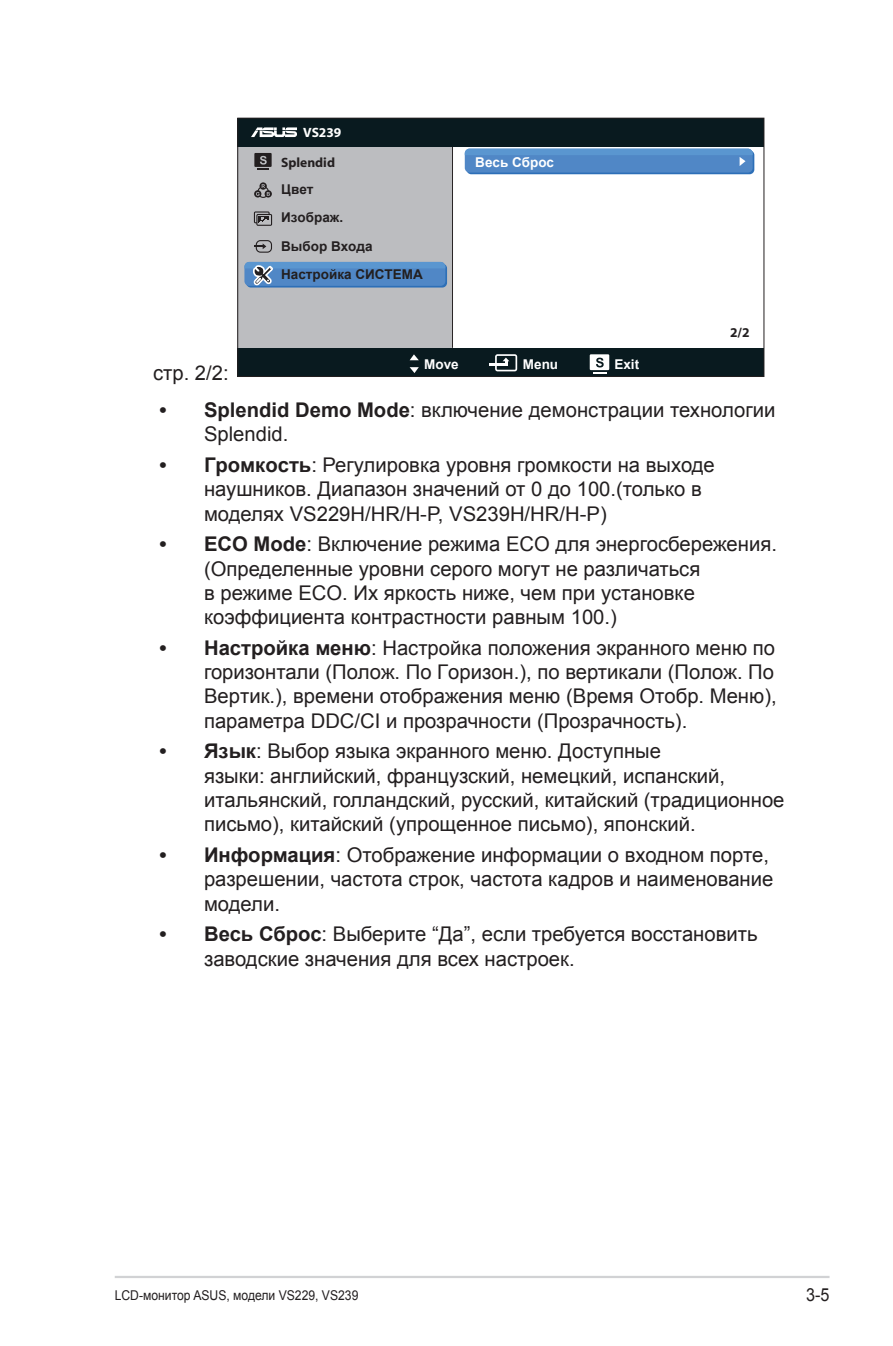
<style>
.page{position:relative;width:893px;height:1346px;background:#fff}
.page>*{position:absolute;margin:0;border:0;box-sizing:border-box;transform-origin:0 0}
.Bulleted_Text{font:20.25px/24.3px "Arial";color:#231f20}
.t1{font:18px "Arial";color:#231f20;scale:.9 1}
.t2{font:700 13.5px/27.7px "Arial";color:#231f20}
.t3{font:13.5px "Arial";color:#231f20;scale:.9 1}
.t4{font:700 13.5px "Arial";color:#fff}
.t5{font:700 13.5px "Myriad";color:#fff}
.t6{font:700 13.5px "Myriad";color:#231f20}
.s1{font-family:"Myriad"}
.s2{font-weight:700}
</style>
<div class="page">
<hr style="left:115px;top:1276px;width:714px;height:2px;background:#d1d2d4">
<div style="left:238px;top:118px;width:526px;height:29px;background:#091a1f"></div>
<div style="left:238px;top:348px;width:526px;height:28px;background:#091a1f"></div>
<div style="left:238px;top:147px;width:215px;height:201px;background:#bcbdc0"></div>
<div style="left:237px;top:118px;width:527px;height:259px;border:1px solid #231f20"></div>
<hr style="left:452px;top:147px;width:1px;height:201px;background:#231f20">
<div style="left:254px;top:153px;width:18px;height:14px;background:#231f20"></div>
<svg style="left:257px;top:156px;width:12px;height:14px"></svg>
<svg style="left:256px;top:184px;width:14px;height:14px"></svg>
<svg style="left:254px;top:211px;width:18px;height:15px"></svg>
<svg style="left:255px;top:240px;width:17px;height:13px"></svg>
<svg style="left:466px;top:150px;width:288px;height:24px"></svg>
<div style="left:465px;top:149px;width:288px;height:24px;background:#5087c6;border-radius:5px"></div>
<svg style="left:251px;top:127px;width:46px;height:10px"></svg>
<svg style="left:590px;top:354px;width:19px;height:20px"></svg>
<svg style="left:410px;top:354px;width:9px;height:6px"></svg>
<svg style="left:410px;top:367px;width:9px;height:6px"></svg>
<svg style="left:465px;top:149px;width:288px;height:17px"></svg>
<hr style="left:490px;top:363px;width:17px;height:3px;background:#fff">
<svg style="left:495px;top:354px;width:22px;height:17px"></svg>
<svg style="left:244px;top:261px;width:201px;height:27px"></svg>
<p class="Bulleted_Text" style="left:153px;top:361px;width:77px">стр. 2/2:</p>
<p class="t5" style="left:303px;top:125px;width:40px">VS239</p>
<p class="t2" style="left:281px;top:148px;width:64px"><span class="s1">Splendid<br></span>Цвет<br>Изображ.</p>
<p class="t2" style="left:281px;top:233px;width:93px">Выбop Вxoдa</p>
<p class="t2" style="left:281px;top:261px;width:143px">Настройка СИСТЕМА</p>
<p class="t4" style="left:475px;top:153px;width:80px">Весь Сброс</p>
<p class="t4" style="left:424px;top:355px;width:36px">Move</p>
<p class="t4" style="left:523px;top:355px;width:37px">Меnu</p>
<p class="t4" style="left:614px;top:355px;width:26px">Exit</p>
<p class="t6" style="left:730px;top:325px;width:21px">2/2</p>
<p class="Bulleted_Text" style="left:204px;top:398px;width:573px;text-indent:-45px"><span class="s2">• Splendid Demo Mode</span>: включение демонстрации технологии<br>Splendid.</p>
<p class="Bulleted_Text" style="left:204px;top:453px;width:512px;text-indent:-45px"><span class="s2">• Гpoмкocть</span>: Регулировка уровня громкости на выходе наушников. Диапазон значений от 0 до 100.(только в моделях VS229H/HR/H-P, VS239H/HR/H-P)</p>
<p class="Bulleted_Text" style="left:204px;top:532px;width:574px;text-indent:-45px"><span class="s2">• ECO Mode</span>: Включение режима ECO для энергосбережения. (Определенные уровни серого могут не различаться<br>в режиме ECO. Их яркость ниже, чем при установке коэффициента контрастности равным 100.)</p>
<p class="Bulleted_Text" style="left:204px;top:636px;width:574px;text-indent:-45px"><span class="s2">• Настройка меню</span>: Настройка положения экранного меню по горизонтали (Пoлoж. Пo Гopизoн.), по вертикали (Пoлoж. Пo Вepтик.), времени отображения меню (Вpeмя Oтoбp. Мeню), параметра DDC/CI и прозрачности (Прозрачность).</p>
<p class="Bulleted_Text" style="left:204px;top:739px;width:582px;text-indent:-45px"><span class="s2">• Язык</span>: Выбор языка экранного меню. Доступные<br>языки: английский, французский, немецкий, испанский, итальянский, голландский, русский, китайский (традиционное письмо), китайский (упрощенное письмо), японский.</p>
<p class="Bulleted_Text" style="left:204px;top:843px;width:571px;text-indent:-45px"><span class="s2">• Информация</span>: Отображение информации о входном порте, разрешении, частота строк, частота кадров и наименование модели.</p>
<p class="Bulleted_Text" style="left:204px;top:922px;width:555px;text-indent:-45px"><span class="s2">• Весь Сброс</span>: Выберите “Да”, если требуется восстановить заводские значения для всех настроек.</p>
<p class="t3" style="left:115px;top:1286px;width:272px">LCD-монитор ASUS, модели VS229, VS239</p>
<p class="t1" style="left:806px;top:1282px;width:28px">3-5</p>
</div>
